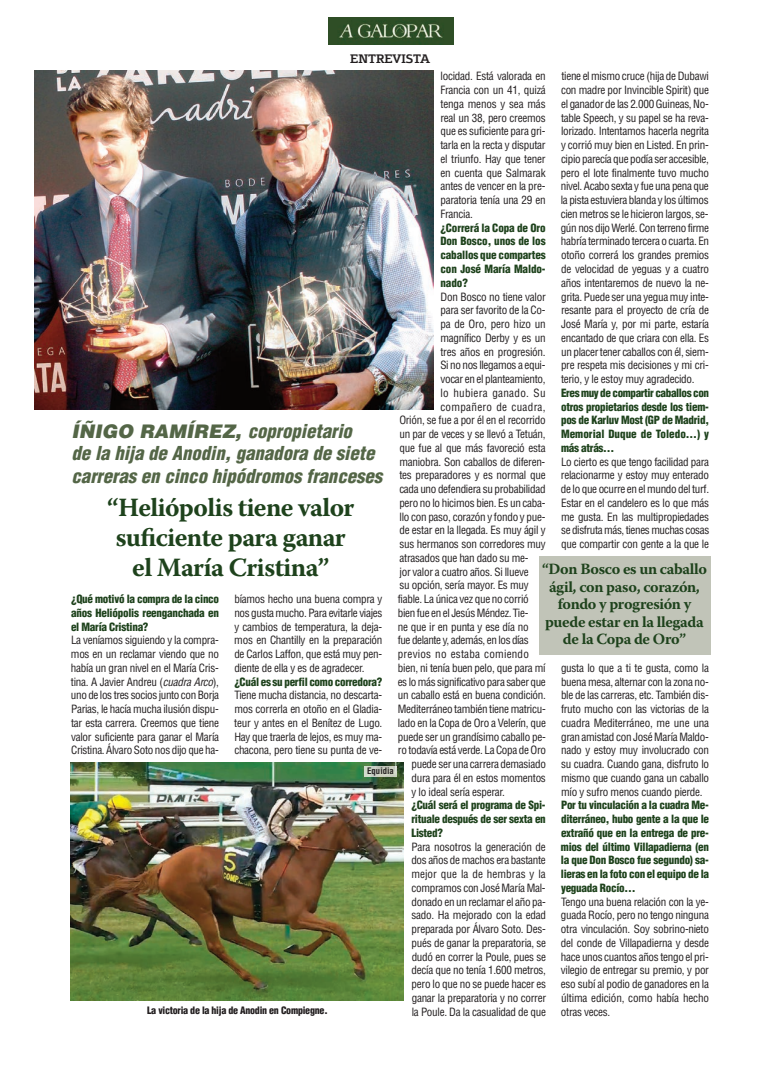
<style>
.page{position:relative;width:780px;height:1088px;background:#fff}
.page>*{position:absolute;margin:0;border:0;box-sizing:border-box;transform-origin:0 0}
.t1{font:700 26.25px/30px "Warnock Pro";letter-spacing:-.025em;color:#1e421c;text-align:center}
.t2{font:italic 900 condensed 18.75px/22.5px "Helvetica LT Std";color:#546647}
.t3{font:700 15.5px/17.5px "Warnock Pro";letter-spacing:-.025em;color:#1e421c;text-align:center}
.t4{font:700 12.5px "Bankinter Text";color:#231f20}
.t5{font:condensed 11.12px/13.8px "Helvetica LT Std";letter-spacing:-.025em;color:#231f20;text-align:justify}
.t6{font:900 condensed 11.12px/13.8px "Helvetica LT Std";letter-spacing:-.025em;color:#1e421c;text-align:justify}
.t7{font:condensed 11.12px "Helvetica LT Std";letter-spacing:.025em;color:#231f20}
.t8{font:condensed 11.12px "Helvetica LT Std";letter-spacing:.02em;color:#231f20}
.t9{font:900 condensed 10px "Helvetica LT Std";letter-spacing:-.025em;color:#231f20}
.t10{font:700 condensed 8.75px "Helvetica LT Std";color:#231f20}
.s1{font-stretch:normal}
.s2{font-style:italic}
</style>
<div class="page">
<img style="left:329px;top:17px;width:125px;height:27px">
<img style="left:35px;top:71px;width:398px;height:338px">
<div style="left:538px;top:556px;width:172px;height:99px;background:#c1c4b8"></div>
<img style="left:71px;top:763px;width:333px;height:237px">
<img style="left:364px;top:766px;width:33px;height:10px">
<p class="t4" style="left:350px;top:51px;width:81px">ENTREVISTA</p>
<p class="t5" style="left:440px;top:70px;width:107px">locidad. Está valorada en Francia con un 41, quizá tenga menos y sea más real un 38, pero creemos que es suficiente para gri&shy;tarla en la recta y disputar el triunfo. Hay que tener en cuenta que Salmarak antes de vencer en la pre&shy;paratoria tenía una 29 en Francia.</p>
<p class="t6" style="left:440px;top:222px;width:107px">¿Correrá la Copa de Oro Don Bosco, unos de los caballos que compartes con José María Maldo&shy;nado?</p>
<p class="t5" style="left:440px;top:290px;width:107px">Don Bosco no tiene valor</p>
<p class="t5" style="left:440px;top:304px;width:106px">para ser favorito de la Co-</p>
<p class="t5" style="left:440px;top:318px;width:107px">pa de Oro, pero hizo un</p>
<p class="t5" style="left:440px;top:332px;width:107px">magnífico Derby y es un</p>
<p class="t5" style="left:440px;top:345px;width:107px">tres años en progresión.</p>
<p class="t5" style="left:440px;top:359px;width:106px">Si no nos llegamos a equi-</p>
<p class="t5" style="left:440px;top:373px;width:107px">vocar en el planteamiento,</p>
<p class="t7" style="left:440px;top:388px;width:107px">lo hubiera ganado. Su</p>
<p class="t7" style="left:440px;top:402px;width:107px">compañero de cuadra,</p>
<p class="t5" style="left:399px;top:414px;width:148px">Orión, se fue a por él en el recorrido</p>
<p class="t5" style="left:399px;top:428px;width:148px">un par de veces y se llevó a Tetuán,</p>
<p class="t5" style="left:399px;top:442px;width:148px">que fue al que más favoreció esta</p>
<p class="t5" style="left:399px;top:455px;width:147px">maniobra. Son caballos de diferen-</p>
<p class="t5" style="left:399px;top:469px;width:148px">tes preparadores y es normal que</p>
<p class="t5" style="left:399px;top:483px;width:148px">cada uno defendiera su probabilidad</p>
<p class="t5" style="left:399px;top:497px;width:148px">pero no lo hicimos bien. Es un caba-</p>
<p class="t5" style="left:399px;top:510px;width:147px">llo con paso, corazón y fondo y pue-</p>
<p class="t5" style="left:399px;top:524px;width:148px">de estar en la llegada. Es muy ágil y</p>
<p class="t5" style="left:399px;top:538px;width:148px">sus hermanos son corredores muy</p>
<p class="t5" style="left:399px;top:552px;width:130px">atrasados que han dado su me-</p>
<p class="t5" style="left:399px;top:565px;width:131px">jor valor a cuatro años. Si llueve</p>
<p class="t5" style="left:399px;top:579px;width:131px">su opción, sería mayor. Es muy</p>
<p class="t5" style="left:398px;top:593px;width:132px">fiable. La única vez que no corrió</p>
<p class="t5" style="left:398px;top:607px;width:132px">bien fue en el Jesús Méndez. Tie-</p>
<p class="t5" style="left:397px;top:620px;width:132px">ne que ir en punta y ese día no</p>
<p class="t5" style="left:397px;top:634px;width:133px">fue delante y, además, en los días</p>
<p class="t8" style="left:398px;top:650px;width:132px">previos no estaba comiendo</p>
<p class="t5" style="left:398px;top:662px;width:149px">bien, ni tenía buen pelo, que para mí</p>
<p class="t5" style="left:397px;top:675px;width:150px">es lo más significativo para saber que</p>
<p class="t5" style="left:398px;top:689px;width:149px">un caballo está en buena condición.</p>
<p class="t5" style="left:398px;top:703px;width:149px">Mediterráneo también tiene matricu-</p>
<p class="t5" style="left:398px;top:717px;width:149px">lado en la Copa de Oro a Velerín, que</p>
<p class="t5" style="left:398px;top:730px;width:149px">puede ser un grandísimo caballo pe-</p>
<p class="t5" style="left:398px;top:744px;width:149px">ro todavía está verde. La Copa de Oro</p>
<p class="t5" style="left:411px;top:758px;width:136px">puede ser una carrera demasiado</p>
<p class="t5" style="left:411px;top:772px;width:136px">dura para él en estos momentos</p>
<p class="t5" style="left:411px;top:785px;width:95px">y lo ideal sería esperar.</p>
<p class="t6" style="left:411px;top:799px;width:136px">¿Cuál será el programa de Spi&shy;rituale después de ser sexta en Listed?</p>
<p class="t5" style="left:411px;top:840px;width:136px">Para nosotros la generación de dos años de machos era bastante mejor que la de hembras y la compramos con José María Mal&shy;donado en un reclamar el año pa&shy;sado. Ha mejorado con la edad preparada por Álvaro Soto. Des&shy;pués de ganar la preparatoria, se dudó en correr la Poule, pues se decía que no tenía 1.600 metros, pero lo que no se puede hacer es ganar la preparatoria y no correr la Poule. Da la casualidad de que</p>
<p class="t5" style="left:560px;top:70px;width:150px">tiene el mismo cruce (hija de Dubawi con madre por Invincible Spirit) que el ganador de las 2.000 Guineas, No&shy;table Speech, y su papel se ha reva&shy;lorizado. Intentamos hacerla negrita y corrió muy bien en Listed. En prin&shy;cipio parecía que podía ser accesible, pero el lote finalmente tuvo mucho nivel. Acabo sexta y fue una pena que la pista estuviera blanda y los últimos cien metros se le hicieron largos, se&shy;gún nos dijo Werlé. Con terreno firme habría terminado tercera o cuarta. En otoño correrá los grandes premios de velocidad de yeguas y a cuatro años intentaremos de nuevo la ne&shy;grita. Puede ser una yegua muy inte&shy;resante para el proyecto de cría de José María y, por mi parte, estaría encantado de que criara con ella. Es un placer tener caballos con él, siem&shy;pre respeta mis decisiones y mi cri&shy;terio, y le estoy muy agradecido.</p>
<p class="t6" style="left:561px;top:387px;width:150px">Eres muy de compartir caballos con otros propietarios desde los tiem&shy;pos de Karluv Most (GP de Madrid, Memorial Duque de Toledo…) y más atrás…</p>
<p class="t5" style="left:561px;top:455px;width:150px">Lo cierto es que tengo facilidad para relacionarme y estoy muy enterado de lo que ocurre en el mundo del turf.<br>Estar en el candelero es lo que más me gusta. En las multipropiedades se disfruta más, tienes muchas cosas que compartir con gente a la que le</p>
<h2 class="t2" style="left:72px;top:421px;width:312px"><span class="s1">ÍÑIGO RAMÍREZ,</span> copropietario<br>de la hija de Anodin, ganadora de siete carreras en cinco hipódromos franceses</h2>
<h1 class="t1" style="left:107px;top:494px;width:249px">“Heliópolis tiene valor suficiente para ganar el María Cristina”</h1>
<h3 class="t3" style="left:542px;top:562px;width:166px">“Don Bosco es un caballo ágil, con paso, corazón, fondo y progresión y puede estar en la llegada de la Copa de Oro”</h3>
<p class="t6" style="left:71px;top:593px;width:150px">¿Qué motivó la compra de la cinco años Heliópolis reenganchada en el María Cristina?</p>
<p class="t5" style="left:71px;top:634px;width:150px">La veníamos siguiendo y la compra&shy;mos en un reclamar viendo que no había un gran nivel en el María Cris&shy;tina. A Javier Andreu (<span class="s2">cuadra Arco</span>), uno de los tres socios junto con Borja Parias, le hacía mucha ilusión dispu&shy;tar esta carrera. Creemos que tiene valor suficiente para ganar el María Cristina. Álvaro Soto nos dijo que ha-</p>
<p class="t5" style="left:234px;top:593px;width:150px">bíamos hecho una buena compra y nos gusta mucho. Para evitarle viajes y cambios de temperatura, la deja&shy;mos en Chantilly en la preparación de Carlos Laffon, que está muy pen&shy;diente de ella y es de agradecer.</p>
<p class="t6" style="left:234px;top:675px;width:149px">¿Cuál es su perfil como corredora?</p>
<p class="t5" style="left:234px;top:689px;width:150px">Tiene mucha distancia, no descarta&shy;mos correrla en otoño en el Gladia&shy;teur y antes en el Benítez de Lugo.<br>Hay que traerla de lejos, es muy ma&shy;chacona, pero tiene su punta de ve-</p>
<p class="t5" style="left:561px;top:662px;width:150px">gusta lo que a ti te gusta, como la buena mesa, alternar con la zona no&shy;ble de las carreras, etc. También dis&shy;fruto mucho con las victorias de la cuadra Mediterráneo, me une una gran amistad con José María Maldo&shy;nado y estoy muy involucrado con su cuadra. Cuando gana, disfruto lo mismo que cuando gana un caballo mío y sufro menos cuando pierde.</p>
<p class="t6" style="left:561px;top:799px;width:150px">Por tu vinculación a la cuadra Me&shy;diterráneo, hubo gente a la que le extrañó que en la entrega de pre&shy;mios del último Villapadierna (en la que Don Bosco fue segundo) sa&shy;lieras en la foto con el equipo de la yeguada Rocío…</p>
<p class="t5" style="left:561px;top:895px;width:150px">Tengo una buena relación con la ye&shy;guada Rocío, pero no tengo ninguna otra vinculación. Soy sobrino-nieto del conde de Villapadierna y desde hace unos cuantos años tengo el pri&shy;vilegio de entregar su premio, y por eso subí al podio de ganadores en la última edición, como había hecho otras veces.</p>
<p class="t10" style="left:367px;top:767px;width:28px">Equidia</p>
<p class="t9" style="left:147px;top:1007px;width:182px">La victoria de la hija de Anodin en Compiegne.</p>
</div>
